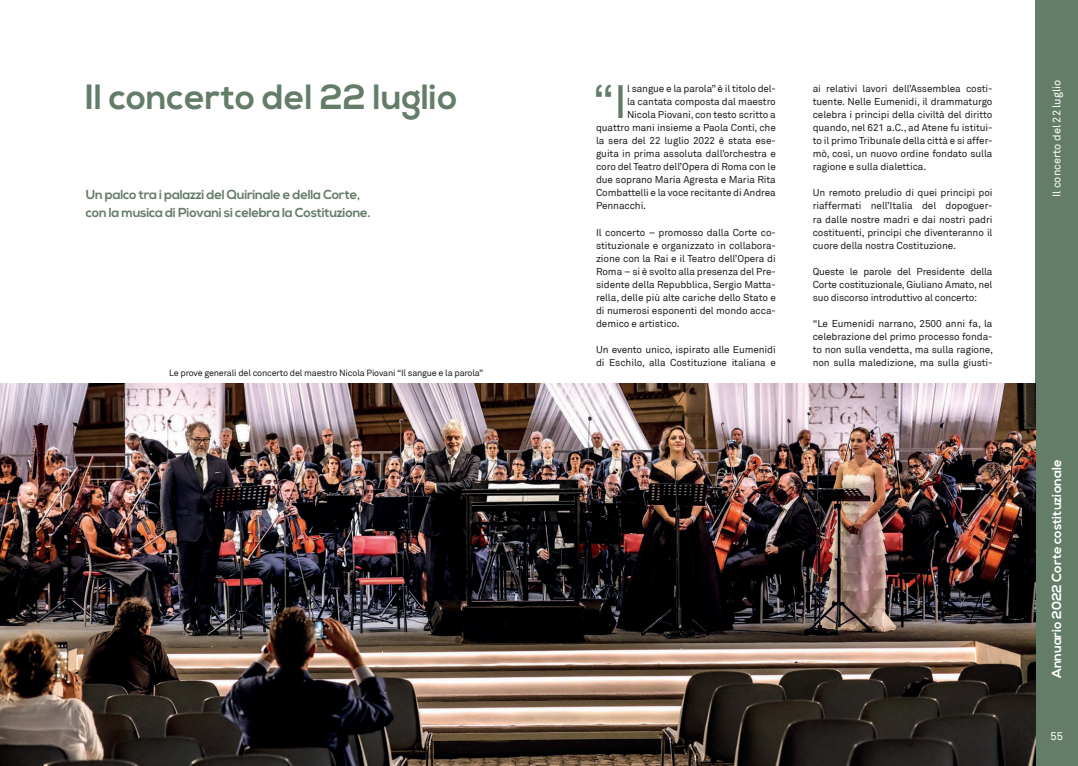
<style>
.page{position:relative;width:1078px;height:766px;background:#fff}
.page>*{position:absolute;margin:0;border:0;box-sizing:border-box;transform-origin:0 0}
.t1{font:46.7px "Akkurat";color:#647d69}
.t2{font:700 35px "Nexa";color:#647d69}
.t3{font:700 13px/18px "Nexa";letter-spacing:-.02em;color:#647d69}
.t4{font:700 13px "Nexa";color:#fff}
.t5{font:11px "Akkurat";color:#fff}
.t6{font:10px/13px "Akkurat";letter-spacing:-.01em;color:#231f20;text-align:justify}
.t7{font:9px "Akkurat";letter-spacing:-.02em;color:#231f20}
</style>
<div class="page">
<div style="left:1035px;top:0;width:42px;height:765px;background:#647d69"></div>
<img style="left:0;top:383px;width:1035px;height:382px">
<h2 class="t2" style="left:85px;top:77px;width:374px">Il concerto del 22 luglio</h2>
<h1 class="t1" style="left:592px;top:75px;width:37px">“I</h1>
<p class="t6" style="left:627px;top:83px;width:150px">l sangue e la parola” è il titolo del-</p>
<p class="t6" style="left:627px;top:96px;width:150px">la cantata composta dal maestro</p>
<p class="t6" style="left:627px;top:109px;width:150px">Nicola Piovani, con testo scritto a</p>
<p class="t6" style="left:596px;top:122px;width:181px">quattro mani insieme a Paola Conti, che</p>
<p class="t6" style="left:596px;top:135px;width:181px">la sera del 22 luglio 2022 è stata ese-</p>
<p class="t6" style="left:596px;top:148px;width:181px">guita in prima assoluta dall’orchestra e</p>
<p class="t6" style="left:596px;top:161px;width:181px">coro del Teatro dell’Opera di Roma con le</p>
<p class="t6" style="left:596px;top:174px;width:181px">due soprano Maria Agresta e Maria Rita</p>
<p class="t6" style="left:596px;top:187px;width:181px">Combattelli e la voce recitante di Andrea</p>
<p class="t6" style="left:596px;top:200px;width:52px">Pennacchi.</p>
<p class="t6" style="left:596px;top:226px;width:181px">Il concerto – promosso dalla Corte co&shy;stituzionale e organizzato in collabora&shy;zione con la Rai e il Teatro dell’Opera di Roma – si è svolto alla presenza del Pre&shy;sidente della Repubblica, Sergio Matta&shy;rella, delle più alte cariche dello Stato e di numerosi esponenti del mondo acca&shy;demico e artistico.</p>
<p class="t6" style="left:596px;top:343px;width:181px">Un evento unico, ispirato alle Eumenidi di Eschilo, alla Costituzione italiana e</p>
<h3 class="t3" style="left:86px;top:186px;width:286px">Un palco tra i palazzi del Quirinale e della Corte, con la musica di Piovani si celebra la Costituzione.</h3>
<p class="t7" style="left:169px;top:367px;width:315px">Le prove generali del concerto del maestro Nicola Piovani “Il sangue e la parola”</p>
<p class="t6" style="left:812px;top:83px;width:181px">ai relativi lavori dell’Assemblea costi&shy;tuente. Nelle Eumenidi, il drammaturgo celebra i principi della civiltà del diritto quando, nel 621 a.C., ad Atene fu istitui&shy;to il primo Tribunale della città e si affer&shy;mò, così, un nuovo ordine fondato sulla ragione e sulla dialettica.</p>
<p class="t6" style="left:812px;top:187px;width:181px">Un remoto preludio di quei principi poi riaffermati nell’Italia del dopoguer&shy;ra dalle nostre madri e dai nostri padri costituenti, principi che diventeranno il cuore della nostra Costituzione.</p>
<p class="t6" style="left:812px;top:265px;width:181px">Queste le parole del Presidente della Corte costituzionale, Giuliano Amato, nel suo discorso introduttivo al concerto:</p>
<p class="t6" style="left:812px;top:317px;width:182px">“Le Eumenidi narrano, 2500 anni fa, la celebrazione del primo processo fonda&shy;to non sulla vendetta, ma sulla ragione, non sulla maledizione, ma sulla giusti-</p>
<p class="t5" style="left:1050px;top:197px;width:119px;rotate:-90deg">Il concerto del 22 luglio</p>
<h3 class="t4" style="left:1048px;top:678px;width:220px;rotate:-90deg">Annuario 2022 Corte costituzionale</h3>
<p class="t5" style="left:1050px;top:729px;width:14px">55</p>
</div>
